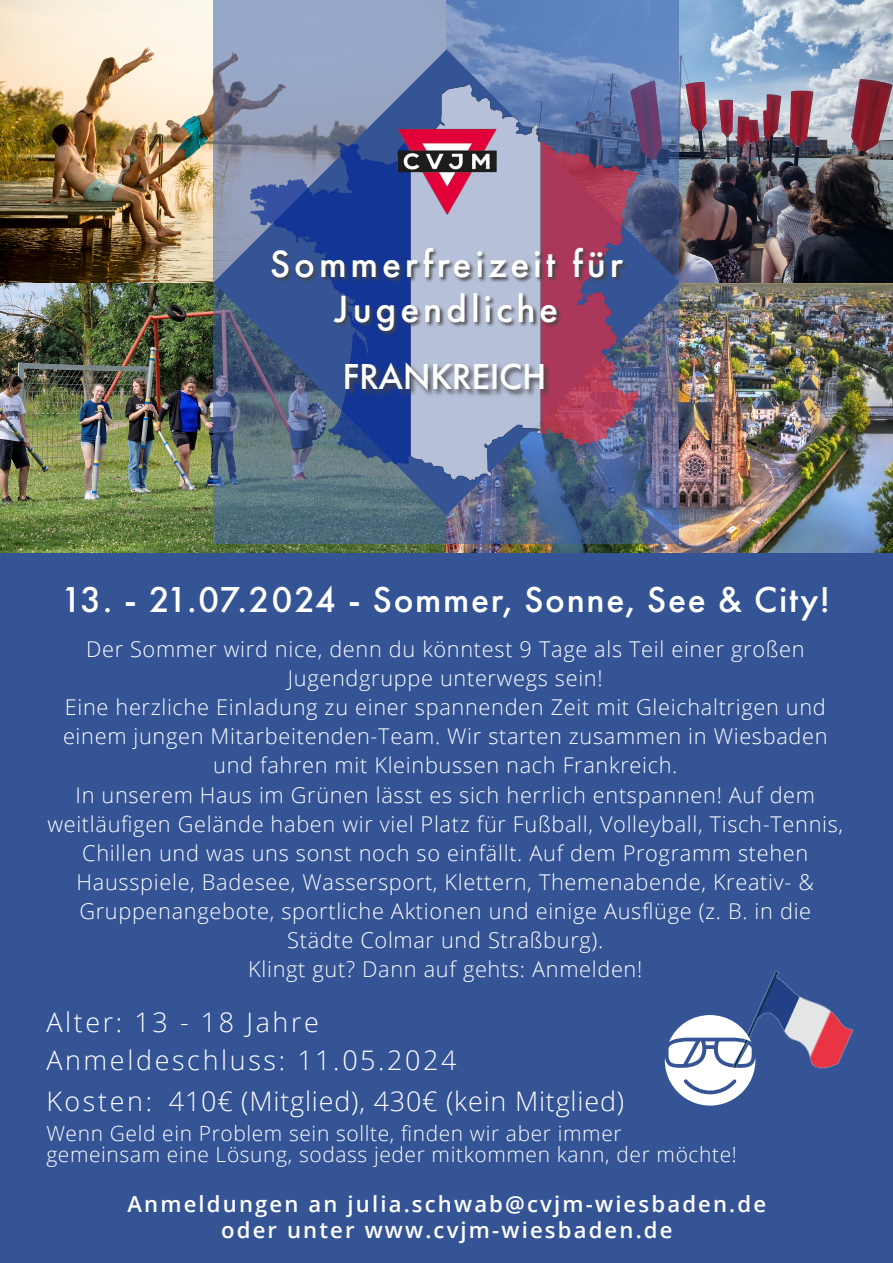
<style>
.page{position:relative;width:893px;height:1263px;background:#fff}
.page>*{position:absolute;margin:0;border:0;box-sizing:border-box;transform-origin:0 0}
.t1{font:500 39.45px/44.4px "Futura PT";letter-spacing:.095em;color:#fff;text-align:center}
.t2{font:500 37.5px "Futura PT";letter-spacing:-.01em;color:#fff}
.t3{font:500 37.35px "Futura PT";letter-spacing:.045em;color:#fff}
.t4{font:300 27px "Open Sans";letter-spacing:.095em;color:#fff}
.t5{font:300 26.85px "Open Sans";letter-spacing:.03em;color:#fff}
.t6{font:600 22.05px/26.5px "Open Sans";letter-spacing:.095em;color:#fff;text-align:center}
.t7{font:300 21.75px/29.1px "Open Sans";letter-spacing:.03em;color:#fff;text-align:center}
.t8{font:300 21px/21px "Open Sans";letter-spacing:.03em;color:#fff}
.s1{font-size:27px}
</style>
<div class="page">
<div style="left:0;top:553px;width:893px;height:710px;background:#355496"></div>
<img style="left:0;top:0;width:893px;height:553px">
<svg style="left:213px;top:0;width:466px;height:544px;background:#6b85aa"></svg>
<img style="left:214px;top:49px;width:465px;height:466px">
<img style="left:250px;top:84px;width:389px;height:396px">
<img style="left:245px;top:231px;width:444px;height:115px">
<img style="left:317px;top:345px;width:267px;height:71px">
<img style="left:397px;top:129px;width:99px;height:85px">
<img style="left:703px;top:970px;width:151px;height:136px">
<svg style="left:665px;top:1015px;width:90px;height:90px"></svg>
<h1 class="t1" style="left:270px;top:242px;width:354px">Sommerfreizeit für<br>Jugendliche</h1>
<h2 class="t2" style="left:343px;top:354px;width:205px">FRANKREICH</h2>
<h3 class="t3" style="left:61px;top:577px;width:770px">13. - 21.07.2024 - Sommer, Sonne, See &amp; City!</h3>
<p class="t7" style="left:47px;top:634px;width:797px">Der Sommer wird nice, denn du könntest 9 Tage als Teil einer großen Jugendgruppe unterwegs sein!<br>Eine herzliche Einladung zu einer spannenden Zeit mit Gleichaltrigen und einem jungen Mitarbeitenden-Team. Wir starten zusammen in Wiesbaden und fahren mit Kleinbussen nach Frankreich.<br>In unserem Haus im Grünen lässt es sich herrlich entspannen! Auf dem weitläufigen Gelände haben wir viel Platz für Fußball, Volleyball, Tisch-Tennis, Chillen und was uns sonst noch so einfällt. Auf dem Programm stehen Hausspiele, Badesee, Wassersport, Klettern, Themenabende, Kreativ- &amp; Gruppenangebote, sportliche Aktionen und einige Ausflüge (z. B. in die Städte Colmar und Straßburg).<br>Klingt gut? Dann auf gehts: Anmelden!</p>
<p class="t4" style="left:46px;top:1003px;width:274px">Alter: 13 - 18 Jahre</p>
<p class="t4" style="left:46px;top:1041px;width:412px">Anmeldeschluss: 11.05.2024</p>
<p class="t5" style="left:46px;top:1083px;width:579px"><span class="s1">Kosten:</span> 410€ (Mitglied), 430€ (kein Mitglied)</p>
<p class="t8" style="left:46px;top:1122px;width:692px">Wenn Geld ein Problem sein sollte, finden wir aber immer gemeinsam eine Lösung, sodass jeder mitkommen kann, der möchte!</p>
<p class="t6" style="left:128px;top:1190px;width:640px">Anmeldungen an julia.schwab@cvjm-wiesbaden.de oder unter www.cvjm-wiesbaden.de</p>
</div>
